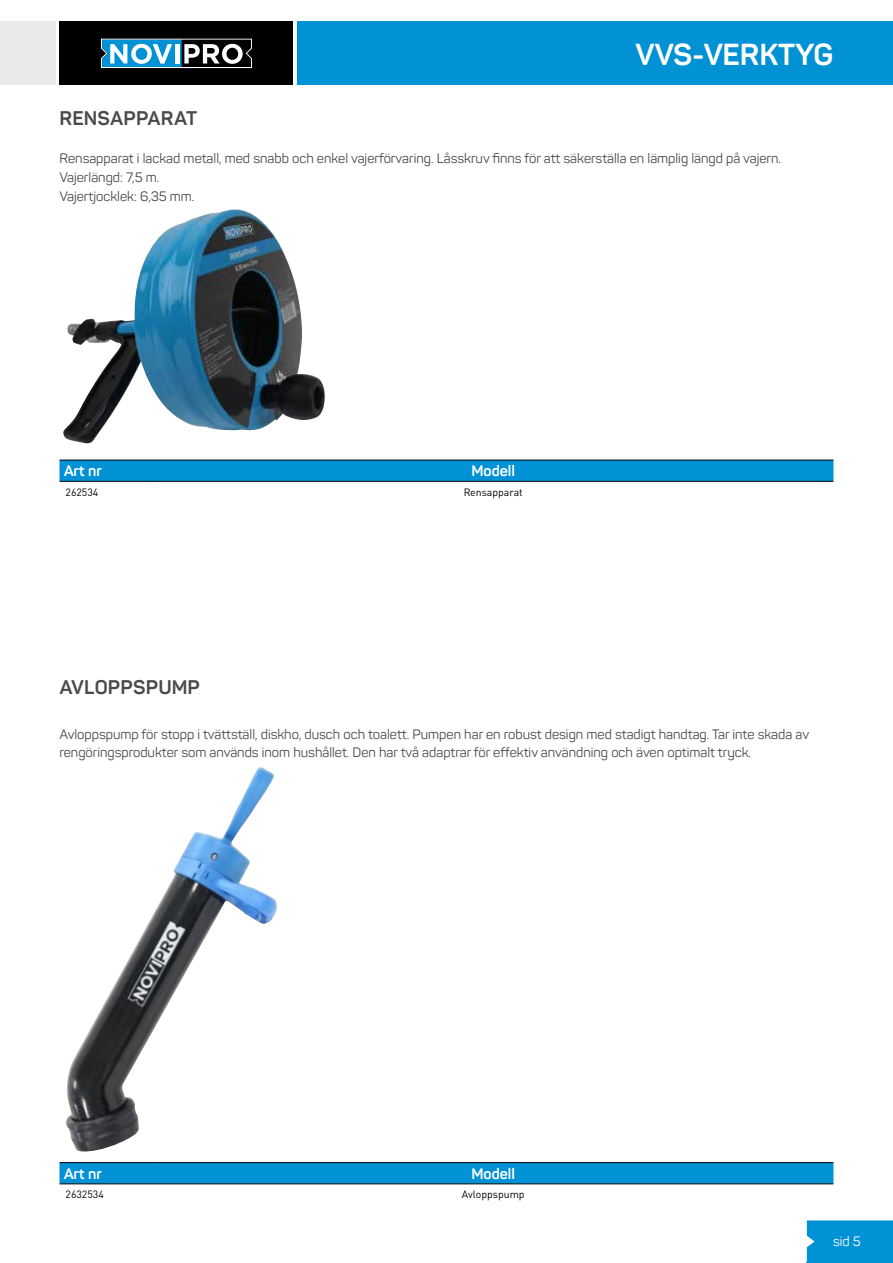
<style>
.page{position:relative;width:893px;height:1263px;background:#fff}
.page>*{position:absolute;margin:0;border:0;box-sizing:border-box;transform-origin:0 0}
.t1{font:700 30px "Panton";color:#fff}
.t2{font:700 19.5px "Panton";letter-spacing:.01em;color:#4a4a49}
.t3{font:700 15px "Panton";color:#fff}
.t4{font:13.5px/18.8px "Panton";color:#4a4a49}
.t5{font:13.5px "Panton";color:#fff}
.t6{font:10.5px "DIN Pro";color:#000}
</style>
<div class="page">
<hr style="left:807px;top:1262px;width:86px;height:1px;background:#0092d5">
<div style="left:807px;top:1220px;width:86px;height:42px;background:#0092d5"></div>
<svg style="left:60px;top:1163px;width:773px;height:22px;background:#0791d1"></svg>
<hr style="left:60px;top:1183px;width:93px;height:1px;background:#000">
<hr style="left:153px;top:1183px;width:680px;height:1px;background:#000">
<hr style="left:60px;top:1162px;width:93px;height:1px;background:#000">
<hr style="left:153px;top:1162px;width:680px;height:1px;background:#000">
<img style="left:65px;top:767px;width:212px;height:384px">
<img style="left:63px;top:209px;width:262px;height:235px">
<div style="left:60px;top:461px;width:773px;height:20px;background:#0092d5"></div>
<hr style="left:60px;top:481px;width:93px;height:1px;background:#000">
<hr style="left:153px;top:481px;width:680px;height:1px;background:#000">
<hr style="left:60px;top:460px;width:93px;height:1px;background:#000">
<hr style="left:153px;top:460px;width:680px;height:1px;background:#000">
<div style="left:60px;top:21px;width:233px;height:64px;background:#000"></div>
<svg style="left:101px;top:39px;width:151px;height:29px"></svg>
<div style="left:298px;top:21px;width:595px;height:64px;background:#0092d5"></div>
<div style="left:0;top:21px;width:55px;height:64px;background:#eaeaea"></div>
<h1 class="t1" style="left:635px;top:35px;width:200px">VVS-VERKTYG</h1>
<h2 class="t2" style="left:60px;top:106px;width:139px">RENSAPPARAT</h2>
<p class="t4" style="left:60px;top:149px;width:723px">Rensapparat i lackad metall, med snabb och enkel vajerförvaring. Låsskruv finns för att säkerställa en lämplig längd på vajern.<br>Vajerlängd: 7,5 m.<br>Vajertjocklek: 6,35 mm.</p>
<p class="t3" style="left:64px;top:462px;width:39px">Art nr</p>
<p class="t3" style="left:471px;top:462px;width:45px">Modell</p>
<p class="t6" style="left:66px;top:483px;width:34px">262534</p>
<p class="t6" style="left:464px;top:483px;width:61px">Rensapparat</p>
<h2 class="t2" style="left:60px;top:675px;width:142px">AVLOPPSPUMP</h2>
<p class="t4" style="left:60px;top:724px;width:751px">Avloppspump för stopp i tvättställ, diskho, dusch och toalett. Pumpen har en robust design med stadigt handtag. Tar inte skada av rengöringsprodukter som används inom hushållet. Den har två adaptrar för effektiv användning och även optimalt tryck.</p>
<p class="t3" style="left:64px;top:1164px;width:39px">Art nr</p>
<p class="t3" style="left:471px;top:1164px;width:45px">Modell</p>
<p class="t6" style="left:66px;top:1186px;width:40px">2632534</p>
<p class="t6" style="left:462px;top:1186px;width:64px">Avloppspump</p>
<p class="t5" style="left:833px;top:1233px;width:29px">sid 5</p>
</div>
